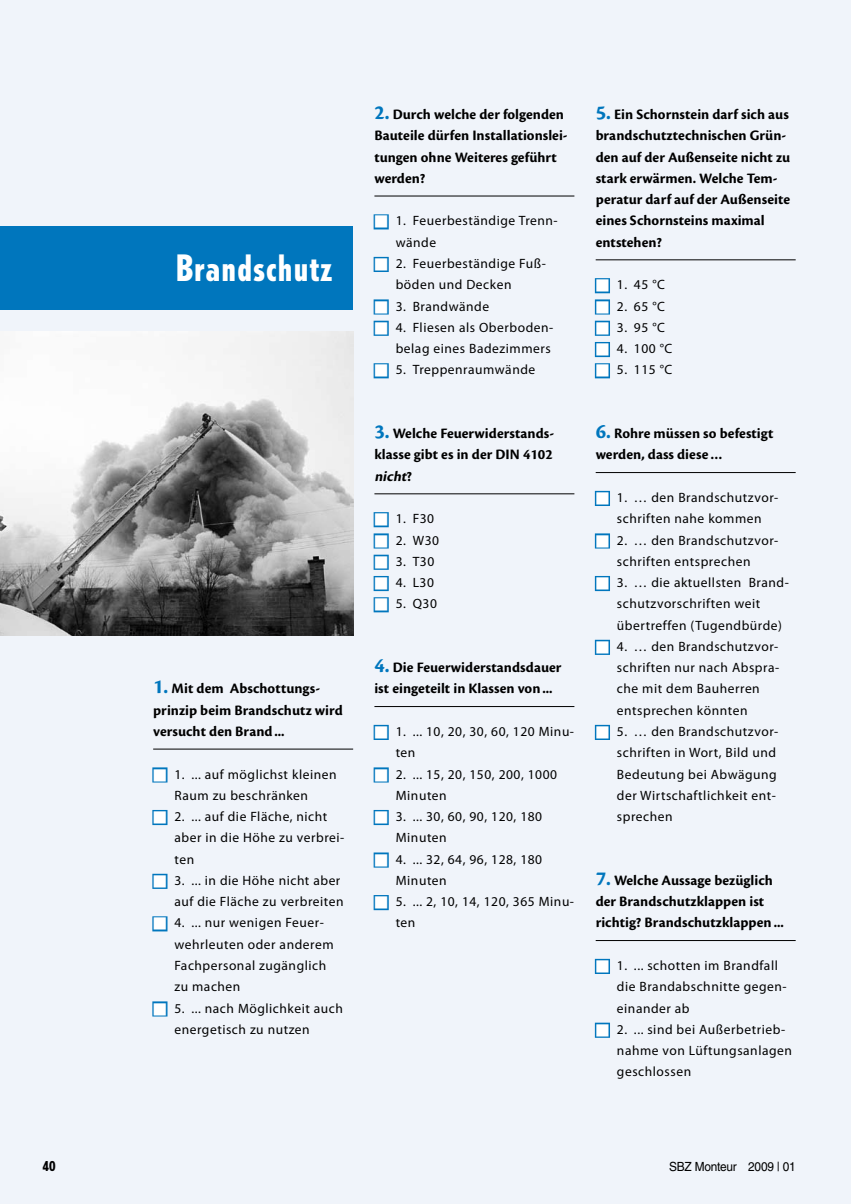
<style>
.page{position:relative;width:851px;height:1204px;background:#fff}
.page>*{position:absolute;margin:0;border:0;box-sizing:border-box;transform-origin:0 0}
.t1{font:800 condensed 36px "Tempo Std";letter-spacing:.03em;color:#fff}
.t2{font:700 15px/21.3px "Cronos Pro";letter-spacing:.005em;color:#000}
.t3{font:13.5px/21.3px "Myriad Pro";letter-spacing:.04em;color:#000}
.t4{font:800 condensed 13.5px "Tempo Std";color:#000}
.t5{font:12.6px "Helvetica LT Std";letter-spacing:-.02em;color:#000;scale:.94 1}
.s1{font-size:21px;color:#0076bd}
.s2{color:#fff}
.s3{font-style:italic}
</style>
<div class="page">
<div style="left:0;top:0;width:850px;height:1203px;background:#f0f4fa"></div>
<img style="left:0;top:331px;width:353px;height:305px">
<div style="left:0;top:226px;width:353px;height:84px;background:#0076bd"></div>
<hr style="left:153px;top:748px;width:200px;height:1px;background:#000">
<div style="left:152px;top:767px;width:15px;height:15px;border:3px solid #0076bd"></div>
<div style="left:152px;top:809px;width:15px;height:16px;border:3px solid #0076bd"></div>
<div style="left:152px;top:873px;width:15px;height:15px;border:3px solid #0076bd"></div>
<div style="left:152px;top:916px;width:15px;height:15px;border:3px solid #0076bd"></div>
<div style="left:152px;top:1001px;width:15px;height:15px;border:3px solid #0076bd"></div>
<hr style="left:374px;top:196px;width:200px;height:1px;background:#000">
<hr style="left:374px;top:493px;width:200px;height:1px;background:#000">
<hr style="left:374px;top:706px;width:200px;height:1px;background:#000">
<div style="left:373px;top:214px;width:15px;height:15px;border:3px solid #0076bd"></div>
<div style="left:373px;top:257px;width:15px;height:15px;border:3px solid #0076bd"></div>
<div style="left:373px;top:299px;width:15px;height:15px;border:3px solid #0076bd"></div>
<div style="left:373px;top:321px;width:15px;height:15px;border:3px solid #0076bd"></div>
<div style="left:373px;top:363px;width:15px;height:15px;border:3px solid #0076bd"></div>
<div style="left:373px;top:512px;width:15px;height:15px;border:3px solid #0076bd"></div>
<div style="left:373px;top:533px;width:15px;height:15px;border:3px solid #0076bd"></div>
<div style="left:373px;top:554px;width:15px;height:15px;border:3px solid #0076bd"></div>
<div style="left:373px;top:576px;width:15px;height:15px;border:3px solid #0076bd"></div>
<div style="left:373px;top:597px;width:15px;height:15px;border:3px solid #0076bd"></div>
<div style="left:373px;top:724px;width:15px;height:16px;border:3px solid #0076bd"></div>
<div style="left:373px;top:767px;width:15px;height:15px;border:3px solid #0076bd"></div>
<div style="left:373px;top:809px;width:15px;height:16px;border:3px solid #0076bd"></div>
<div style="left:373px;top:852px;width:15px;height:15px;border:3px solid #0076bd"></div>
<div style="left:373px;top:895px;width:15px;height:15px;border:3px solid #0076bd"></div>
<hr style="left:595px;top:259px;width:200px;height:1px;background:#000">
<hr style="left:595px;top:472px;width:200px;height:1px;background:#000">
<hr style="left:595px;top:940px;width:200px;height:1px;background:#000">
<div style="left:594px;top:278px;width:16px;height:15px;border:3px solid #0076bd"></div>
<div style="left:594px;top:299px;width:16px;height:15px;border:3px solid #0076bd"></div>
<div style="left:594px;top:321px;width:16px;height:15px;border:3px solid #0076bd"></div>
<div style="left:594px;top:342px;width:16px;height:15px;border:3px solid #0076bd"></div>
<div style="left:594px;top:363px;width:16px;height:15px;border:3px solid #0076bd"></div>
<div style="left:594px;top:491px;width:16px;height:15px;border:3px solid #0076bd"></div>
<div style="left:594px;top:533px;width:16px;height:15px;border:3px solid #0076bd"></div>
<div style="left:594px;top:576px;width:16px;height:15px;border:3px solid #0076bd"></div>
<div style="left:594px;top:639px;width:16px;height:16px;border:3px solid #0076bd"></div>
<div style="left:594px;top:724px;width:16px;height:16px;border:3px solid #0076bd"></div>
<div style="left:594px;top:958px;width:16px;height:15px;border:3px solid #0076bd"></div>
<div style="left:594px;top:1022px;width:16px;height:15px;border:3px solid #0076bd"></div>
<h1 class="t1" style="left:176px;top:245px;width:158px">Brandschutz</h1>
<p class="t2" style="left:153px;top:678px;width:191px"><span class="s1">1.</span> Mit dem Abschottungs&shy;prinzip beim Brandschutz wird versucht den Brand...</p>
<p class="t3" style="left:153px;top:763px;width:185px;text-align:center"><span class="s2">•</span> 1. ... auf möglichst kleinen<br>Raum zu beschränken</p>
<p class="t3" style="left:174px;top:805px;width:171px;text-indent:-21px"><span class="s2">•</span> 2. ... auf die Fläche, nicht aber in die Höhe zu verbrei&shy;ten</p>
<p class="t3" style="left:153px;top:869px;width:192px;text-align:right"><span class="s2">•</span> 3. ... in die Höhe nicht aber auf die Fläche zu verbreiten</p>
<p class="t3" style="left:174px;top:912px;width:161px;text-indent:-21px"><span class="s2">•</span> 4. ... nur wenigen Feuer&shy;wehrleuten oder anderem<br>Fachpersonal zugänglich zu machen</p>
<p class="t3" style="left:174px;top:997px;width:170px;text-indent:-21px"><span class="s2">•</span> 5. ... nach Möglichkeit auch energetisch zu nutzen</p>
<p class="t2" style="left:374px;top:104px;width:195px"><span class="s1">2.</span> Durch welche der folgenden<br>Bauteile dürfen Installationslei&shy;tungen ohne Weiteres geführt werden?</p>
<p class="t3" style="left:395px;top:210px;width:163px;text-indent:-21px"><span class="s2">•</span> 1. Feuerbeständige Trenn&shy;wände</p>
<p class="t3" style="left:395px;top:252px;width:152px;text-indent:-21px"><span class="s2">•</span> 2. Feuerbeständige Fuß&shy;böden und Decken</p>
<p class="t3" style="left:374px;top:295px;width:116px"><span class="s2">•</span> 3. Brandwände</p>
<p class="t3" style="left:374px;top:316px;width:180px;text-align:right"><span class="s2">•</span> 4. Fliesen als Oberboden&shy;belag eines Badezimmers</p>
<p class="t3" style="left:374px;top:359px;width:162px"><span class="s2">•</span> 5. Treppenraumwände</p>
<p class="t2" style="left:374px;top:423px;width:181px;text-align:justify"><span class="s1">3.</span> Welche Feuerwiderstands&shy;klasse gibt es in der DIN 4102 <span class="s3">nicht</span>?</p>
<p class="t3" style="left:374px;top:508px;width:61px"><span class="s2">•</span> 1. F30</p>
<p class="t3" style="left:374px;top:529px;width:66px"><span class="s2">•</span> 2. W30</p>
<p class="t3" style="left:374px;top:550px;width:61px"><span class="s2">•</span> 3. T30</p>
<p class="t3" style="left:374px;top:571px;width:61px"><span class="s2">•</span> 4. L30</p>
<p class="t3" style="left:374px;top:593px;width:64px"><span class="s2">•</span> 5. Q30</p>
<p class="t2" style="left:374px;top:657px;width:188px"><span class="s1">4.</span> Die Feuerwiderstandsdauer ist eingeteilt in Klassen von...</p>
<p class="t3" style="left:395px;top:720px;width:180px;text-indent:-21px"><span class="s2">•</span> 1. ... 10, 20, 30, 60, 120 Minu&shy;ten</p>
<p class="t3" style="left:395px;top:763px;width:163px;text-indent:-21px"><span class="s2">•</span> 2. ... 15, 20, 150, 200, 1000<br>Minuten</p>
<p class="t3" style="left:395px;top:805px;width:148px;text-indent:-21px"><span class="s2">•</span> 3. ... 30, 60, 90, 120, 180<br>Minuten</p>
<p class="t3" style="left:395px;top:848px;width:148px;text-indent:-21px"><span class="s2">•</span> 4. ... 32, 64, 96, 128, 180<br>Minuten</p>
<p class="t3" style="left:395px;top:890px;width:180px;text-indent:-21px"><span class="s2">•</span> 5. ... 2, 10, 14, 120, 365 Minu&shy;ten</p>
<p class="t2" style="left:595px;top:104px;width:196px"><span class="s1">5.</span> Ein Schornstein darf sich aus brandschutztechnischen Grün&shy;den auf der Außenseite nicht zu stark erwärmen. Welche Tem&shy;peratur darf auf der Außenseite eines Schornsteins maximal entstehen?</p>
<p class="t3" style="left:595px;top:274px;width:71px"><span class="s2">•</span> 1. 45 °C</p>
<p class="t3" style="left:595px;top:295px;width:71px"><span class="s2">•</span> 2. 65 °C</p>
<p class="t3" style="left:595px;top:316px;width:71px"><span class="s2">•</span> 3. 95 °C</p>
<p class="t3" style="left:595px;top:338px;width:78px"><span class="s2">•</span> 4. 100 °C</p>
<p class="t3" style="left:595px;top:359px;width:78px"><span class="s2">•</span> 5. 115 °C</p>
<p class="t2" style="left:595px;top:423px;width:179px"><span class="s1">6.</span> Rohre müssen so befestigt werden, dass diese…</p>
<p class="t3" style="left:595px;top:486px;width:184px;text-align:center"><span class="s2">•</span> 1. … den Brandschutzvor&shy;schriften nahe kommen</p>
<p class="t3" style="left:595px;top:529px;width:184px;text-align:center"><span class="s2">•</span> 2. … den Brandschutzvor&shy;schriften entsprechen</p>
<p class="t3" style="left:617px;top:571px;width:173px;text-indent:-21px"><span class="s2">•</span> 3. … die aktuellsten Brand&shy;schutzvorschriften weit übertreffen (Tugendbürde)</p>
<p class="t3" style="left:617px;top:635px;width:164px;text-indent:-21px"><span class="s2">•</span> 4. … den Brandschutzvor&shy;schriften nur nach Abspra&shy;che mit dem Bauherren entsprechen könnten</p>
<p class="t3" style="left:617px;top:720px;width:163px;text-indent:-21px"><span class="s2">•</span> 5. … den Brandschutzvor&shy;schriften in Wort, Bild und<br>Bedeutung bei Abwägung der Wirtschaftlichkeit ent&shy;sprechen</p>
<p class="t2" style="left:595px;top:869px;width:190px"><span class="s1">7.</span> Welche Aussage bezüglich der Brandschutzklappen ist richtig? Brandschutzklappen...</p>
<p class="t3" style="left:617px;top:954px;width:171px;text-indent:-21px"><span class="s2">•</span> 1. ... schotten im Brandfall die Brandabschnitte gegen&shy;einander ab</p>
<p class="t3" style="left:617px;top:1018px;width:176px;text-indent:-21px"><span class="s2">•</span> 2. ... sind bei Außerbetrieb&shy;nahme von Lüftungsanlagen geschlossen</p>
<p class="t4" style="left:43px;top:1157px;width:14px">40</p>
<p class="t5" style="left:669px;top:1158px;width:136px">SBZ Monteur 2009 | 01</p>
</div>
